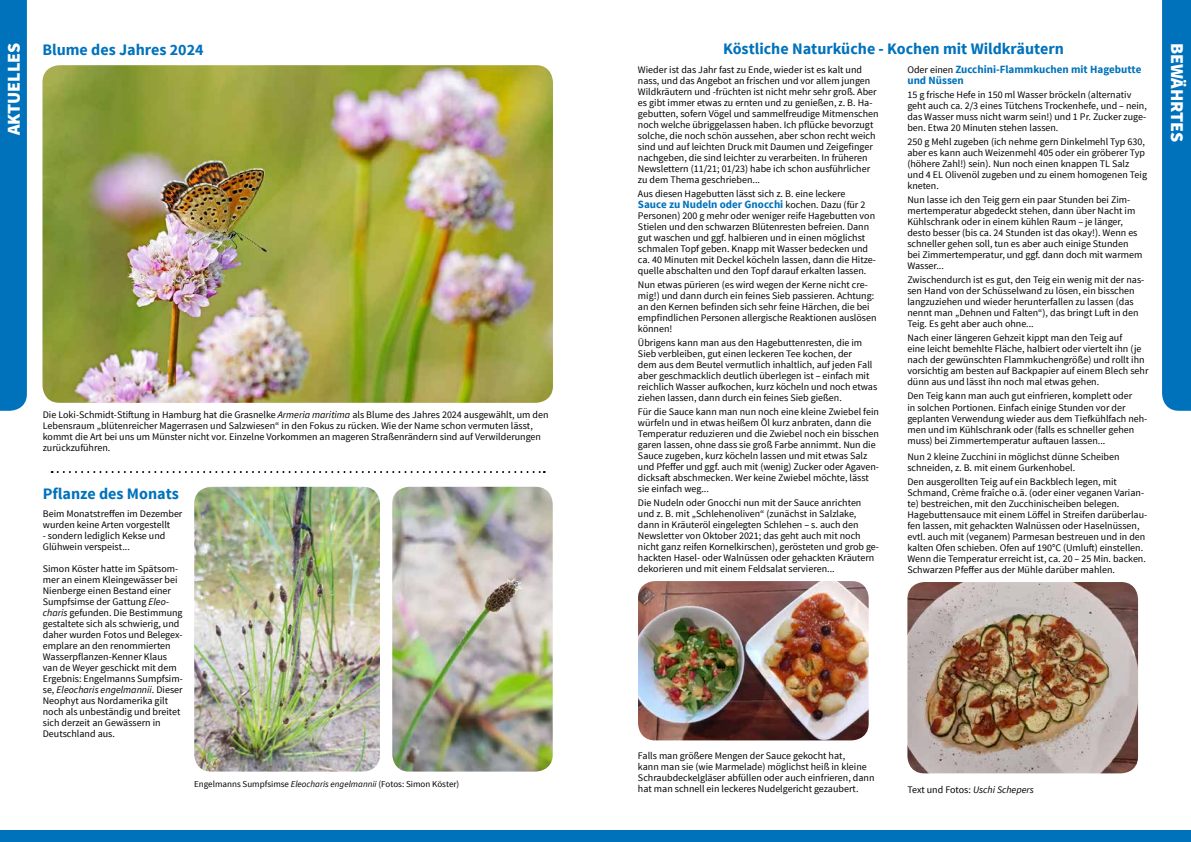
<style>
.page{position:relative;width:1191px;height:842px;background:#fff}
.page>*{position:absolute;margin:0;border:0;box-sizing:border-box;transform-origin:0 0}
.t1{font:900 18px "Source Sans Pro";color:#fff}
.t2{font:700 16px "Source Sans Pro";color:#0072bc}
.t3{font:700 11px/11px "Source Sans Pro";color:#0072bc}
.t4{font:10px/11px "Source Sans Pro";color:#000}
.t5{font:9px "Source Sans Pro";color:#000}
.s1{font-style:italic}
.s2{font-weight:400;font-size:10px;color:#000}
</style>
<div class="page">
<div style="left:0;top:831px;width:1191px;height:11px;background:#0072bc"></div>
<div style="left:0;top:0;width:27px;height:411px;background:#0072bc"></div>
<img style="left:42px;top:65px;width:511px;height:338px">
<svg style="left:52px;top:471px;width:493px;height:2px"></svg>
<img style="left:194px;top:487px;width:186px;height:284px">
<img style="left:392px;top:487px;width:161px;height:284px">
<div style="left:1162px;top:0;width:29px;height:411px;background:#0072bc"></div>
<img style="left:638px;top:581px;width:230px;height:159px">
<img style="left:907px;top:582px;width:231px;height:191px">
<h1 class="t1" style="left:2px;top:135px;width:93px;rotate:-90deg">AKTUELLES</h1>
<h2 class="t2" style="left:43px;top:39px;width:163px">Blume des Jahres 2024</h2>
<p class="t4" style="left:43px;top:410px;width:507px">Die Loki-Schmidt-Stiftung in Hamburg hat die Grasnelke <span class="s1">Armeria maritima</span> als Blume des Jahres 2024 ausgewählt, um den Lebensraum „blütenreicher Magerrasen und Salzwiesen“ in den Fokus zu rücken. Wie der Name schon vermuten lässt, kommt die Art bei uns um Münster nicht vor. Einzelne Vorkommen an mageren Straßenrändern sind auf Verwilderungen zurückzuführen.</p>
<h2 class="t2" style="left:43px;top:483px;width:138px">Pflanze des Monats</h2>
<p class="t4" style="left:43px;top:508px;width:141px">Beim Monatstreffen im Dezember wurden keine Arten vorgestellt</p>
<p class="t4" style="left:43px;top:530px;width:124px">- sondern lediglich Kekse und<br>Glühwein verspeist...</p>
<p class="t4" style="left:43px;top:563px;width:141px">Simon Köster hatte im Spätsom&shy;mer an einem Kleingewässer bei<br>Nienberge einen Bestand einer<br>Sumpfsimse der Gattung <span class="s1">Eleo&shy;charis</span> gefunden. Die Bestimmung gestaltete sich als schwierig, und daher wurden Fotos und Belegex&shy;emplare an den renommierten<br>Wasserpflanzen-Kenner Klaus van de Weyer geschickt mit dem<br>Ergebnis: Engelmanns Sumpfsim&shy;se, <span class="s1">Eleocharis engelmannii</span>. Dieser<br>Neophyt aus Nordamerika gilt noch als unbeständig und breitet sich derzeit an Gewässern in<br>Deutschland aus.</p>
<p class="t5" style="left:194px;top:779px;width:266px">Engelmanns Sumpfsimse <span class="s1">Eleocharis engelmannii</span> (Fotos: Simon Köster)</p>
<h2 class="t2" style="left:723px;top:38px;width:342px">Köstliche Naturküche - Kochen mit Wildkräutern</h2>
<p class="t4" style="left:638px;top:64px;width:242px">Wieder ist das Jahr fast zu Ende, wieder ist es kalt und nass, und das Angebot an frischen und vor allem jungen Wildkräutern und -früchten ist nicht mehr sehr groß. Aber es gibt immer etwas zu ernten und zu genießen, z. B. Ha&shy;gebutten, sofern Vögel und sammelfreudige Mitmenschen noch welche übriggelassen haben. Ich pflücke bevorzugt solche, die noch schön aussehen, aber schon recht weich sind und auf leichten Druck mit Daumen und Zeigefinger nachgeben, die sind leichter zu verarbeiten. In früheren Newslettern (11/21; 01/23) habe ich schon ausführlicher zu dem Thema geschrieben...</p>
<p class="t4" style="left:638px;top:188px;width:209px">Aus diesen Hagebutten lässt sich z. B. eine leckere</p>
<p class="t3" style="left:638px;top:199px;width:229px">Sauce zu Nudeln oder Gnocchi <span class="s2">kochen. Dazu (für 2</span></p>
<p class="t4" style="left:638px;top:210px;width:239px">Personen) 200 g mehr oder weniger reife Hagebutten von Stielen und den schwarzen Blütenresten befreien. Dann gut waschen und ggf. halbieren und in einen möglichst schmalen Topf geben. Knapp mit Wasser bedecken und ca. 40 Minuten mit Deckel köcheln lassen, dann die Hitze&shy;quelle abschalten und den Topf darauf erkalten lassen.</p>
<p class="t4" style="left:638px;top:279px;width:240px">Nun etwas pürieren (es wird wegen der Kerne nicht cre&shy;mig!) und dann durch ein feines Sieb passieren. Achtung: an den Kernen befinden sich sehr feine Härchen, die bei empfindlichen Personen allergische Reaktionen auslösen können!</p>
<p class="t4" style="left:638px;top:337px;width:241px">Übrigens kann man aus den Hagebuttenresten, die im Sieb verbleiben, gut einen leckeren Tee kochen, der<br>dem aus dem Beutel vermutlich inhaltlich, auf jeden Fall aber geschmacklich deutlich überlegen ist – einfach mit reichlich Wasser aufkochen, kurz köcheln und noch etwas ziehen lassen, dann durch ein feines Sieb gießen.</p>
<p class="t4" style="left:638px;top:406px;width:243px">Für die Sauce kann man nun noch eine kleine Zwiebel fein würfeln und in etwas heißem Öl kurz anbraten, dann die Temperatur reduzieren und die Zwiebel noch ein bisschen garen lassen, ohne dass sie groß Farbe annimmt. Nun die Sauce zugeben, kurz köcheln lassen und mit etwas Salz und Pfeffer und ggf. auch mit (wenig) Zucker oder Agaven&shy;dicksaft abschmecken. Wer keine Zwiebel möchte, lässt sie einfach weg...</p>
<p class="t4" style="left:638px;top:497px;width:242px">Die Nudeln oder Gnocchi nun mit der Sauce anrichten und z. B. mit „Schlehenoliven“ (zunächst in Salzlake, dann in Kräuteröl eingelegten Schlehen – s. auch den Newsletter von Oktober 2021; das geht auch mit noch nicht ganz reifen Kornelkirschen), gerösteten und grob ge&shy;hackten Hasel- oder Walnüssen oder gehackten Kräutern dekorieren und mit einem Feldsalat servieren...</p>
<p class="t3" style="left:907px;top:65px;width:235px"><span class="s2">Oder einen</span> Zucchini-Flammkuchen mit Hagebutte und Nüssen</p>
<p class="t4" style="left:907px;top:90px;width:241px">15 g frische Hefe in 150 ml Wasser bröckeln (alternativ geht auch ca. 2/3 eines Tütchens Trockenhefe, und – nein, das Wasser muss nicht warm sein!) und 1 Pr. Zucker zuge&shy;ben. Etwa 20 Minuten stehen lassen.</p>
<p class="t4" style="left:907px;top:137px;width:241px">250 g Mehl zugeben (ich nehme gern Dinkelmehl Typ 630, aber es kann auch Weizenmehl 405 oder ein gröberer Typ (höhere Zahl!) sein). Nun noch einen knappen TL Salz und 4 EL Olivenöl zugeben und zu einem homogenen Teig kneten.</p>
<p class="t4" style="left:907px;top:195px;width:236px">Nun lasse ich den Teig gern ein paar Stunden bei Zim&shy;mertemperatur abgedeckt stehen, dann über Nacht im Kühlschrank oder in einem kühlen Raum – je länger, desto besser (bis ca. 24 Stunden ist das okay!). Wenn es schneller gehen soll, tun es aber auch einige Stunden bei Zimmertemperatur, und ggf. dann doch mit warmem Wasser...</p>
<p class="t4" style="left:907px;top:275px;width:238px">Zwischendurch ist es gut, den Teig ein wenig mit der nas&shy;sen Hand von der Schüsselwand zu lösen, ein bisschen langzuziehen und wieder herunterfallen zu lassen (das nennt man „Dehnen und Falten“), das bringt Luft in den Teig. Es geht aber auch ohne...</p>
<p class="t4" style="left:907px;top:333px;width:242px">Nach einer längeren Gehzeit kippt man den Teig auf<br>eine leicht bemehlte Fläche, halbiert oder viertelt ihn (je nach der gewünschten Flammkuchengröße) und rollt ihn vorsichtig am besten auf Backpapier auf einem Blech sehr dünn aus und lässt ihn noch mal etwas gehen.</p>
<p class="t4" style="left:907px;top:391px;width:241px">Den Teig kann man auch gut einfrieren, komplett oder<br>in solchen Portionen. Einfach einige Stunden vor der geplanten Verwendung wieder aus dem Tiefkühlfach neh&shy;men und im Kühlschrank oder (falls es schneller gehen muss) bei Zimmertemperatur auftauen lassen...</p>
<p class="t4" style="left:907px;top:451px;width:214px">Nun 2 kleine Zucchini in möglichst dünne Scheiben schneiden, z. B. mit einem Gurkenhobel.</p>
<p class="t4" style="left:907px;top:476px;width:241px">Den ausgerollten Teig auf ein Backblech legen, mit Schmand, Crème fraîche o.ä. (oder einer veganen Varian&shy;te) bestreichen, mit den Zucchinischeiben belegen.<br>Hagebuttensauce mit einem Löffel in Streifen darüberlau&shy;fen lassen, mit gehackten Walnüssen oder Haselnüssen, evtl. auch mit (veganem) Parmesan bestreuen und in den kalten Ofen schieben. Ofen auf 190°C (Umluft) einstellen.<br>Wenn die Temperatur erreicht ist, ca. 20 – 25 Min. backen.<br>Schwarzen Pfeffer aus der Mühle darüber mahlen.</p>
<h1 class="t1" style="left:1189px;top:43px;width:100px;rotate:90deg">BEWÄHRTES</h1>
<p class="t4" style="left:638px;top:750px;width:238px">Falls man größere Mengen der Sauce gekocht hat,<br>kann man sie (wie Marmelade) möglichst heiß in kleine Schraubdeckelgläser abfüllen oder auch einfrieren, dann hat man schnell ein leckeres Nudelgericht gezaubert.</p>
<p class="t4" style="left:907px;top:784px;width:128px">Text und Fotos: <span class="s1">Uschi Schepers</span></p>
</div>
